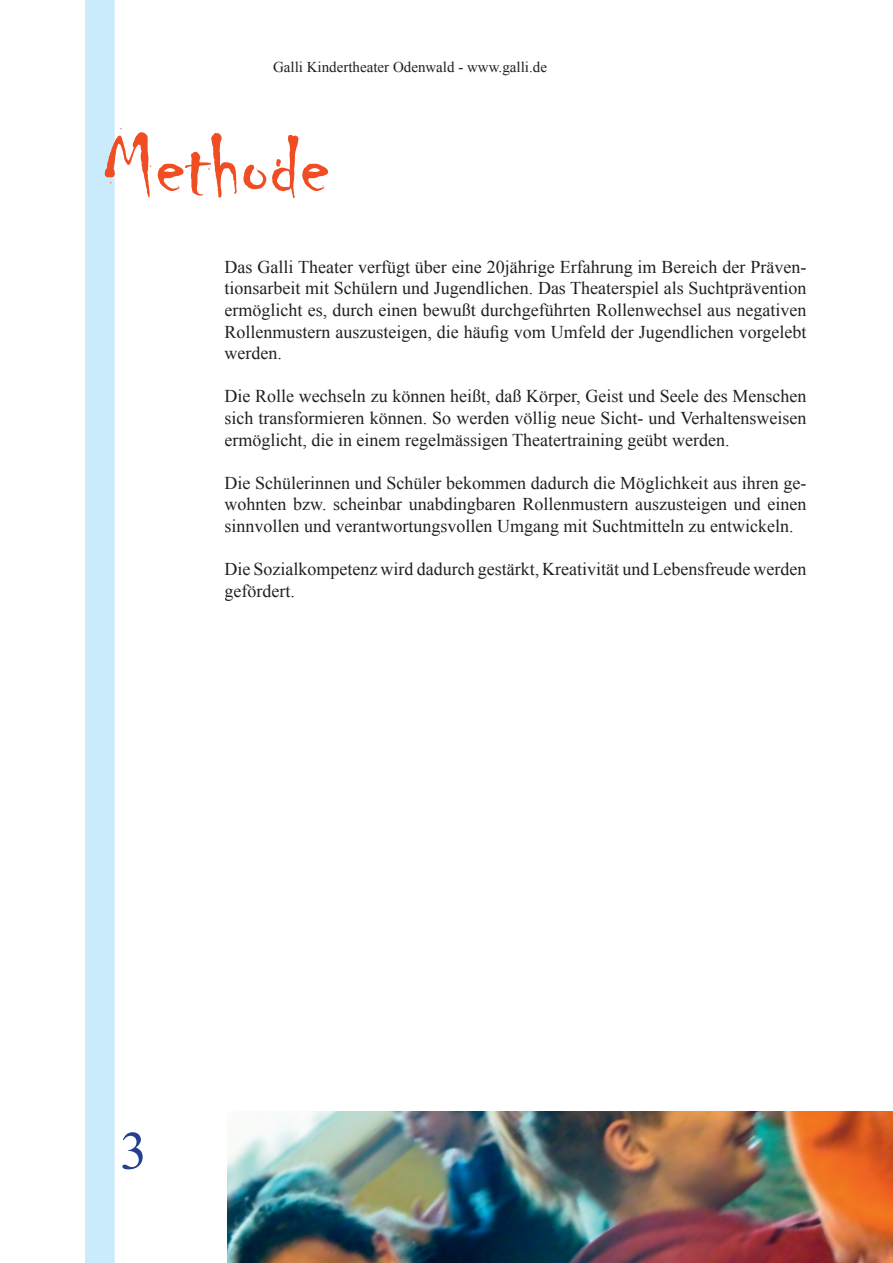
<style>
.page{position:relative;width:893px;height:1263px;background:#fff}
.page>*{position:absolute;margin:0;border:0;box-sizing:border-box;transform-origin:0 0}
.t1{font:90px "Chiller";color:#f04d22}
.t2{font:54px "Times New Roman";color:#253f8e}
.t3{font:18px/21.6px "Times New Roman";color:#231f20;text-align:justify}
.t4{font:15px "Times New Roman";color:#231f20}
</style>
<div class="page">
<div style="left:85px;top:0;width:30px;height:1263px;background:#caebfb"></div>
<img style="left:228px;top:1112px;width:665px;height:151px">
<p class="t4" style="left:273px;top:57px;width:275px">Galli Kindertheater Odenwald - www.galli.de</p>
<h1 class="t1" style="left:103px;top:116px;width:229px">Methode</h1>
<p class="t3" style="left:225px;top:256px;width:583px">Das Galli Theater verfügt über eine 20jährige Erfahrung im Bereich der Präven&shy;tionsarbeit mit Schülern und Jugendlichen. Das Theaterspiel als Suchtprävention ermöglicht es, durch einen bewußt durchgeführten Rollenwechsel aus negativen Rollenmustern auszusteigen, die häufig vom Umfeld der Jugendlichen vorgelebt werden.</p>
<p class="t3" style="left:225px;top:385px;width:583px">Die Rolle wechseln zu können heißt, daß Körper, Geist und Seele des Menschen sich transformieren können. So werden völlig neue Sicht- und Verhaltensweisen ermöglicht, die in einem regelmässigen Theatertraining geübt werden.</p>
<p class="t3" style="left:225px;top:472px;width:583px">Die Schülerinnen und Schüler bekommen dadurch die Möglichkeit aus ihren ge&shy;wohnten bzw. scheinbar unabdingbaren Rollenmustern auszusteigen und einen sinnvollen und verantwortungsvollen Umgang mit Suchtmitteln zu entwickeln.</p>
<p class="t3" style="left:225px;top:558px;width:583px">Die Sozialkompetenz wird dadurch gestärkt, Kreativität und Lebensfreude werden gefördert.</p>
<h2 class="t2" style="left:120px;top:1114px;width:28px">3</h2>
</div>
